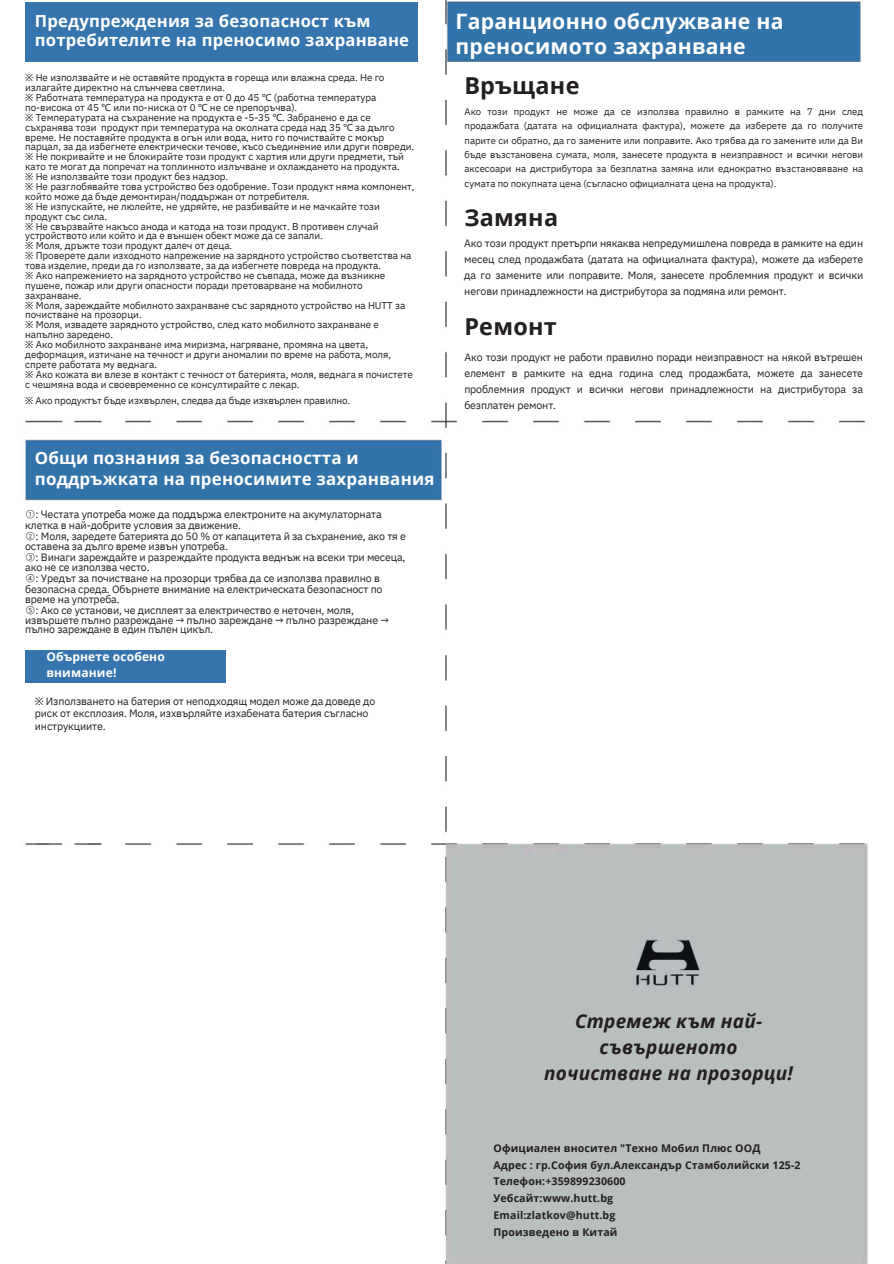
<style>
.page{position:relative;width:894px;height:1264px;background:#fff}
.page>*{position:absolute;margin:0;border:0;box-sizing:border-box;transform-origin:0 0}
.t1{font:700 23.4px "Open Sans";letter-spacing:.015em;color:#231f20}
.t2{font:700 21.15px/24.8px "Open Sans";letter-spacing:.01em;color:#fff}
.t3{font:italic 700 19.05px/25.8px "Open Sans";letter-spacing:.01em;color:#231f20;text-align:center}
.t4{font:700 16.95px/20.2px "Open Sans";letter-spacing:.01em;color:#fff}
.t5{font:700 16.65px/19.2px "Open Sans";letter-spacing:.01em;color:#fff}
.t6{font:700 12px/16px "Open Sans";letter-spacing:.01em;color:#fff}
.t7{font:10.65px/10.5px "IBM Plex Sans";letter-spacing:-.015em;color:#231f20}
.t8{font:700 10.65px/16.8px "Open Sans";letter-spacing:.01em;color:#231f20}
.t9{font:9.9px/9.9px "IBM Plex Sans";letter-spacing:-.005em;color:#231f20}
.t10{font:9.6px/14.4px "IBM Plex Sans";color:#231f20;text-align:justify}
.s1{font-family:"Noto Sans"}
.s2{font-family:"Wen Quan Yi Micro Hei"}
</style>
<div class="page">
<img style="left:25px;top:0;width:843px;height:1263px">
<h3 class="t5" style="left:35px;top:11px;width:375px">Предупреждения за безопасност към потребителите на преносимо захранване</h3>
<p class="t9" style="left:25px;top:73px;width:391px"><span class="s1">※</span> Не използвайте и не оставяйте продукта в гореща или влажна среда. Не го излагайте директно на слънчева светлина.<br><span class="s1">※</span> Работната температура на продукта е от 0 до 45 <span class="s1">℃</span> (работна температура по-висока от 45 <span class="s1">℃</span> или по-ниска от 0 <span class="s1">℃</span> не се препоръчва).<br><span class="s1">※</span> Температурата на съхранение на продукта е -5-35 <span class="s1">℃</span>. Забранено е да се съхранява този продукт при температура на околната среда над 35 <span class="s1">℃</span> за дълго време. Не поставяйте продукта в огън или вода, нито го почиствайте с мокър парцал, за да избегнете електрически течове, късо съединение или други повреди. <span class="s1">※</span> Не покривайте и не блокирайте този продукт с хартия или други предмети, тъй като те могат да попречат на топлинното излъчване и охлаждането на продукта.<br><span class="s1">※</span> Не използвайте този продукт без надзор.<br><span class="s1">※</span> Не разглобявайте това устройство без одобрение. Този продукт няма компонент, който може да бъде демонтиран/поддържан от потребителя.<br><span class="s1">※</span> Не изпускайте, не люлейте, не удряйте, не разбивайте и не мачкайте този продукт със сила.<br><span class="s1">※</span> Не свързвайте накъсо анода и катода на този продукт. В противен случай устройството или който и да е външен обект може да се запали.<br><span class="s1">※</span> Моля, дръжте този продукт далеч от деца.<br><span class="s1">※</span> Проверете дали изходното напрежение на зарядното устройство съответства на това изделие, преди да го използвате, за да избегнете повреда на продукта.<br><span class="s1">※</span> Ако напрежението на зарядното устройство не съвпада, може да възникне пушене, пожар или други опасности поради претоварване на мобилното захранване.<br><span class="s1">※</span> Моля, зареждайте мобилното захранване със зарядното устройство на HUTT за почистване на прозорци.<br><span class="s1">※</span> Моля, извадете зарядното устройство, след като мобилното захранване е напълно заредено.<br><span class="s1">※</span> Ако мобилното захранване има миризма, нагряване, промяна на цвета, деформация, изтичане на течност и други аномалии по време на работа, моля, спрете работата му веднага.<br><span class="s1">※</span> Ако кожата ви влезе в контакт с течност от батерията, моля, веднага я почистете с чешмяна вода и своевременно се консултирайте с лекар.</p>
<p class="t9" style="left:25px;top:395px;width:326px"><span class="s1">※</span> Ако продуктът бъде изхвърлен, следва да бъде изхвърлен правилно.</p>
<h3 class="t4" style="left:35px;top:448px;width:401px">Общи познания за безопасността и поддръжката на преносимите захранвания</h3>
<p class="t7" style="left:25px;top:509px;width:382px"><span class="s2">①</span>: Честата употреба може да поддържа електроните на акумулаторната клетка в най-добрите условия за движение.<br><span class="s2">②</span>: Моля, заредете батерията до 50 % от капацитета й за съхранение, ако тя е оставена за дълго време извън употреба.<br><span class="s2">③</span>: Винаги зареждайте и разреждайте продукта веднъж на всеки три месеца, ако не се използва често.<br><span class="s2">④</span>: Уредът за почистване на прозорци трябва да се използва правилно в безопасна среда. Обърнете внимание на електрическата безопасност по време на употреба.<br><span class="s2">⑤</span>: Ако се установи, че дисплеят за електричество е неточен, моля, извършете пълно разреждане → пълно зареждане → пълно разреждане → пълно зареждане в един пълен цикъл.</p>
<p class="t6" style="left:46px;top:648px;width:120px">Обърнете особено внимание!</p>
<p class="t7" style="left:35px;top:694px;width:342px;line-height:12.8px"><span class="s1">※</span> Използването на батерия от неподходящ модел може да доведе до риск от експлозия. Моля, изхвърляйте изхабената батерия съгласно инструкциите.</p>
<h2 class="t2" style="left:455px;top:9px;width:329px">Гаранционно обслужване на преносимото захранване</h2>
<h1 class="t1" style="left:464px;top:69px;width:117px">Връщане</h1>
<p class="t10" style="left:464px;top:104px;width:400px">Ако този продукт не може да се използва правилно в рамките на 7 дни след продажбата (датата на официалната фактура), можете да изберете да го получите парите си обратно, да го замените или поправите. Ако трябва да го замените или да Ви бъде възстановена сумата, моля, занесете продукта в неизправност и всички негови аксесоари на дистрибутора за безплатна замяна или еднократно възстановяване на сумата по покупната цена (съгласно официалната цена на продукта).</p>
<h1 class="t1" style="left:464px;top:201px;width:95px">Замяна</h1>
<p class="t7" style="left:464px;top:235px;width:400px;line-height:15.9px;text-align:justify">Ако този продукт претърпи някаква непредумишлена повреда в рамките на един месец след продажбата (датата на официалната фактура), можете да изберете да го замените или поправите. Моля, занесете проблемния продукт и всички негови принадлежности на дистрибутора за подмяна или ремонт.</p>
<h1 class="t1" style="left:464px;top:310px;width:94px">Ремонт</h1>
<p class="t7" style="left:464px;top:349px;width:400px;line-height:15.9px;text-align:justify">Ако този продукт не работи правилно поради неизправност на някой вътрешен елемент в рамките на една година след продажбата, можете да занесете проблемния продукт и всички негови принадлежности на дистрибутора за безплатен ремонт.</p>
<h3 class="t3" style="left:544px;top:1007px;width:250px">Стремеж към най&shy;съвършеното почистване на прозорци!</h3>
<p class="t8" style="left:493px;top:1139px;width:308px">Официален вносител "Техно Мобил Плюс ООД<br>Адрес : гр.София бул.Александър Стамболийски 125-2<br>Телефон:+359899230600<br>Уебсайт:www.hutt.bg<br>Email:zlatkov@hutt.bg<br>Произведено в Китай</p>
</div>
